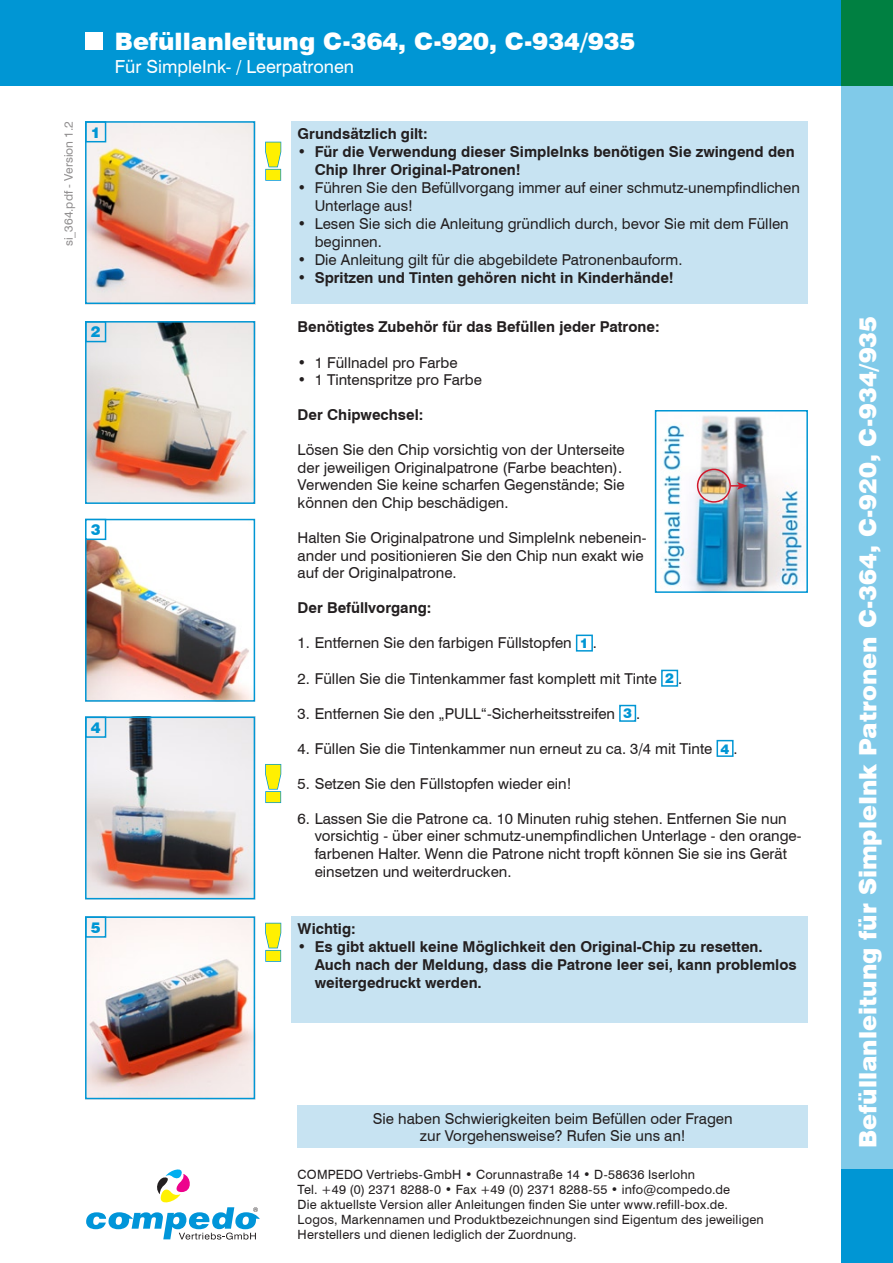
<style>
.page{position:relative;width:893px;height:1263px;background:#fff}
.page>*{position:absolute;margin:0;border:0;box-sizing:border-box;transform-origin:0 0}
.t1{font:900 52.2px "Swiss 721 BT";color:#fff001;scale:1.3 1}
.t2{font:900 24px "Swiss 721 BT";color:#fff}
.t3{font:18px "Swiss 721 BT";color:#fff}
.t4{font:15px/17.5px "Swiss 721 BT";color:#231f20}
.t5{font:700 15px/18px "Swiss 721 BT";color:#231f20}
.t6{font:900 15px "Swiss 721 BT";color:#0096d4}
.t7{font:12.75px/15px "Swiss 721 BT";letter-spacing:.015em;color:#231f20}
.t8{font:12px "Swiss 721 BT";color:#231f20}
.s1{font-weight:900;font-size:13.5px;color:#0096d4}
</style>
<div class="page">
<div style="left:0;top:0;width:842px;height:85px;background:#0096d4"></div>
<div style="left:842px;top:85px;width:51px;height:1084px;background:#80cae9"></div>
<div style="left:842px;top:0;width:51px;height:85px;background:#008041"></div>
<div style="left:842px;top:1169px;width:51px;height:94px;background:#0096d4"></div>
<div style="left:291px;top:121px;width:517px;height:183px;background:#c7e3f2"></div>
<svg style="left:265px;top:141px;width:17px;height:40px"></svg>
<svg style="left:265px;top:764px;width:17px;height:39px"></svg>
<div style="left:291px;top:916px;width:517px;height:107px;background:#c7e3f2"></div>
<svg style="left:265px;top:922px;width:17px;height:40px"></svg>
<svg style="left:86px;top:1169px;width:174px;height:70px"></svg>
<div style="left:298px;top:1106px;width:510px;height:42px;background:#c7e3f2"></div>
<div style="left:576px;top:635px;width:17px;height:17px;border:2px solid #0096d4"></div>
<div style="left:661px;top:670px;width:17px;height:17px;border:2px solid #0096d4"></div>
<div style="left:619px;top:705px;width:17px;height:17px;border:2px solid #0096d4"></div>
<div style="left:716px;top:740px;width:18px;height:17px;border:2px solid #0096d4"></div>
<div style="left:85px;top:33px;width:17px;height:17px;background:#fff"></div>
<img style="left:88px;top:324px;width:164px;height:177px">
<div style="left:85px;top:321px;width:170px;height:183px;border:2px solid #0096d4"></div>
<img style="left:88px;top:124px;width:164px;height:177px">
<div style="left:85px;top:121px;width:170px;height:183px;border:2px solid #0096d4"></div>
<div style="left:85px;top:121px;width:21px;height:21px;border:2px solid #0096d4"></div>
<div style="left:85px;top:321px;width:21px;height:21px;border:2px solid #0096d4"></div>
<img style="left:88px;top:919px;width:164px;height:177px">
<div style="left:85px;top:916px;width:170px;height:183px;border:2px solid #0096d4"></div>
<div style="left:85px;top:916px;width:21px;height:22px;border:2px solid #0096d4"></div>
<img style="left:88px;top:719px;width:164px;height:177px">
<div style="left:85px;top:716px;width:170px;height:183px;border:2px solid #0096d4"></div>
<div style="left:85px;top:716px;width:21px;height:22px;border:2px solid #0096d4"></div>
<img style="left:88px;top:522px;width:164px;height:177px">
<div style="left:85px;top:519px;width:170px;height:183px;border:2px solid #0096d4"></div>
<div style="left:86px;top:519px;width:20px;height:20px;background:#fff"></div>
<div style="left:85px;top:519px;width:21px;height:21px;border:2px solid #0096d4"></div>
<img style="left:663px;top:416px;width:142px;height:174px">
<div style="left:655px;top:410px;width:153px;height:183px;border:2px solid #0096d4"></div>
<div style="left:697px;top:469px;width:34px;height:34px;border:2px solid #d1182b;border-radius:50%"></div>
<svg style="left:730px;top:482px;width:17px;height:8px"></svg>
<h2 class="t2" style="left:115px;top:27px;width:522px">Befüllanleitung C-364, C-920, C-934/935</h2>
<p class="t3" style="left:115px;top:56px;width:241px">Für SimpleInk- / Leerpatronen</p>
<p class="t8" style="left:61px;top:246px;width:126px;rotate:-90deg">si_364.pdf - Version 1.2</p>
<p class="t6" style="left:91px;top:123px;width:11px">1</p>
<p class="t6" style="left:91px;top:323px;width:11px">2</p>
<p class="t6" style="left:91px;top:521px;width:11px">3</p>
<p class="t6" style="left:91px;top:718px;width:11px">4</p>
<h1 class="t1" style="left:260px;top:130px;width:21px">!</h1>
<h1 class="t1" style="left:260px;top:752px;width:21px">!</h1>
<p class="t5" style="left:315px;top:125px;width:482px;text-indent:-17px">Grundsätzlich gilt:<br>Für die Verwendung dieser SimpleInks benötigen Sie zwingend den<br>Chip Ihrer Original-Patronen!</p>
<p class="t4" style="left:315px;top:179px;width:487px;line-height:18px">Führen Sie den Befüllvorgang immer auf einer schmutz-unempfindlichen Unterlage aus!<br>Lesen Sie sich die Anleitung gründlich durch, bevor Sie mit dem Füllen beginnen.<br>Die Anleitung gilt für die abgebildete Patronenbauform.</p>
<p class="t5" style="left:315px;top:269px;width:361px">Spritzen und Tinten gehören nicht in Kinderhände!</p>
<p class="t5" style="left:298px;top:143px;width:10px">•</p>
<p class="t4" style="left:298px;top:179px;width:10px">•</p>
<p class="t4" style="left:298px;top:215px;width:10px">•</p>
<p class="t4" style="left:298px;top:251px;width:10px">•</p>
<p class="t5" style="left:298px;top:269px;width:10px">•</p>
<p class="t5" style="left:298px;top:318px;width:363px">Benötigtes Zubehör für das Befüllen jeder Patrone:</p>
<p class="t4" style="left:315px;top:353px;width:169px">1 Füllnadel pro Farbe<br>1 Tintenspritze pro Farbe</p>
<p class="t5" style="left:298px;top:406px;width:127px">Der Chipwechsel:</p>
<p class="t4" style="left:298px;top:441px;width:329px">Lösen Sie den Chip vorsichtig von der Unterseite der jeweiligen Originalpatrone (Farbe beachten).<br>Verwenden Sie keine scharfen Gegenstände; Sie können den Chip beschädigen.</p>
<p class="t4" style="left:298px;top:529px;width:350px">Halten Sie Originalpatrone und SimpleInk nebenein&shy;ander und positionieren Sie den Chip nun exakt wie auf der Originalpatrone.</p>
<p class="t5" style="left:298px;top:599px;width:135px">Der Befüllvorgang:</p>
<p class="t4" style="left:298px;top:634px;width:301px">1. Entfernen Sie den farbigen Füllstopfen <span class="s1">1</span> .</p>
<p class="t4" style="left:298px;top:669px;width:386px">2. Füllen Sie die Tintenkammer fast komplett mit Tinte <span class="s1">2</span> .</p>
<p class="t4" style="left:298px;top:704px;width:344px">3. Entfernen Sie den „PULL“-Sicherheitsstreifen <span class="s1">3</span> .</p>
<p class="t4" style="left:298px;top:739px;width:441px">4. Füllen Sie die Tintenkammer nun erneut zu ca. 3/4 mit Tinte <span class="s1">4</span> .</p>
<p class="t4" style="left:298px;top:774px;width:275px">5. Setzen Sie den Füllstopfen wieder ein!</p>
<p class="t4" style="left:315px;top:810px;width:488px;text-indent:-17px">6. Lassen Sie die Patrone ca. 10 Minuten ruhig stehen. Entfernen Sie nun vorsichtig - über einer schmutz-unempfindlichen Unterlage - den orange&shy;farbenen Halter. Wenn die Patrone nicht tropft können Sie sie ins Gerät einsetzen und weiterdrucken.</p>
<p class="t4" style="left:298px;top:353px;width:10px">• •</p>
<p class="t6" style="left:91px;top:918px;width:11px">5</p>
<h1 class="t1" style="left:260px;top:911px;width:21px">!</h1>
<p class="t5" style="left:315px;top:920px;width:484px;text-indent:-17px">Wichtig:<br>Es gibt aktuell keine Möglichkeit den Original-Chip zu resetten.<br>Auch nach der Meldung, dass die Patrone leer sei, kann problemlos weitergedruckt werden.</p>
<p class="t5" style="left:298px;top:938px;width:10px">•</p>
<p class="t4" style="left:373px;top:1111px;width:361px;line-height:16.5px;text-align:center">Sie haben Schwierigkeiten beim Befüllen oder Fragen zur Vorgehensweise? Rufen Sie uns an!</p>
<p class="t7" style="left:298px;top:1167px;width:468px">COMPEDO Vertriebs-GmbH • Corunnastraße 14 • D-58636 Iserlohn<br>Tel. +49 (0) 2371 8288-0 • Fax +49 (0) 2371 8288-55 • info@compedo.de<br>Die aktuellste Version aller Anleitungen finden Sie unter www.refill-box.de.<br>Logos, Markennamen und Produktbezeichnungen sind Eigentum des jeweiligen Herstellers und dienen lediglich der Zuordnung.</p>
<h2 class="t2" style="left:853px;top:1148px;width:833px;rotate:-90deg">Befüllanleitung für SimpleInk Patronen C-364, C-920, C-934/935</h2>
</div>
